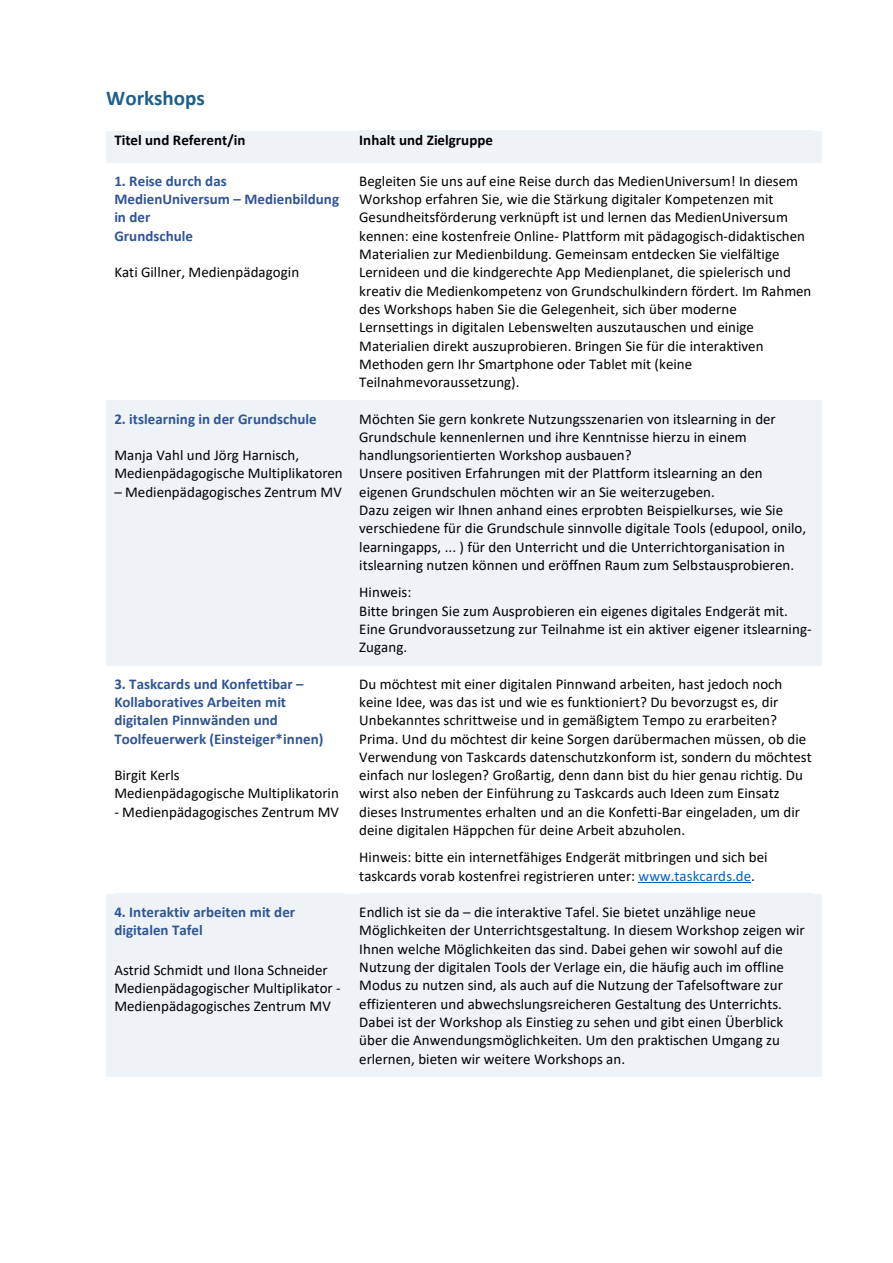
<style>
.page{position:relative;width:893px;height:1263px;background:#fff}
.page>*{position:absolute;margin:0;border:0;box-sizing:border-box;transform-origin:0 0}
.t1{font:700 21px "Calibri";color:#1d608b}
.t2{font:15px/18.3px "Calibri";color:#000}
.t3{font:700 15px/18.3px "Calibri";letter-spacing:.005em;color:#2f5496}
.t4{font:700 15px "Calibri";letter-spacing:.005em;color:#000}
.s1{color:#0563c1}
</style>
<div class="page">
<div style="left:106px;top:131px;width:245px;height:32px;background:#eef3f8"></div>
<div style="left:351px;top:131px;width:470px;height:32px;background:#eef3f8"></div>
<div style="left:106px;top:400px;width:245px;height:265px;background:#eef3f8"></div>
<div style="left:351px;top:400px;width:470px;height:265px;background:#eef3f8"></div>
<hr style="left:638px;top:882px;width:113px;height:1px;background:#0563c1">
<div style="left:106px;top:894px;width:245px;height:182px;background:#eef3f8"></div>
<div style="left:351px;top:894px;width:470px;height:182px;background:#eef3f8"></div>
<h1 class="t1" style="left:106px;top:88px;width:100px">Workshops</h1>
<p class="t4" style="left:114px;top:133px;width:133px">Titel und Referent/in</p>
<p class="t4" style="left:359px;top:133px;width:135px">Inhalt und Zielgruppe</p>
<p class="t3" style="left:114px;top:172px;width:226px">1. Reise durch das<br>MedienUniversum – Medienbildung in der<br>Grundschule</p>
<p class="t2" style="left:114px;top:264px;width:186px">Kati Gillner, Medienpädagogin</p>
<p class="t2" style="left:359px;top:172px;width:453px">Begleiten Sie uns auf eine Reise durch das MedienUniversum! In diesem Workshop erfahren Sie, wie die Stärkung digitaler Kompetenzen mit Gesundheitsförderung verknüpft ist und lernen das MedienUniversum kennen: eine kostenfreie Online- Plattform mit pädagogisch-didaktischen Materialien zur Medienbildung. Gemeinsam entdecken Sie vielfältige Lernideen und die kindgerechte App Medienplanet, die spielerisch und kreativ die Medienkompetenz von Grundschulkindern fördert. Im Rahmen des Workshops haben Sie die Gelegenheit, sich über moderne Lernsettings in digitalen Lebenswelten auszutauschen und einige Materialien direkt auszuprobieren. Bringen Sie für die interaktiven Methoden gern Ihr Smartphone oder Tablet mit (keine Teilnahmevoraussetzung).</p>
<p class="t3" style="left:114px;top:410px;width:204px">2. itslearning in der Grundschule</p>
<p class="t2" style="left:114px;top:447px;width:230px">Manja Vahl und Jörg Harnisch,<br>Medienpädagogische Multiplikatoren</p>
<p class="t2" style="left:114px;top:483px;width:229px">– Medienpädagogisches Zentrum MV</p>
<p class="t2" style="left:359px;top:410px;width:448px">Möchten Sie gern konkrete Nutzungsszenarien von itslearning in der Grundschule kennenlernen und ihre Kenntnisse hierzu in einem handlungsorientierten Workshop ausbauen?<br>Unsere positiven Erfahrungen mit der Plattform itslearning an den eigenen Grundschulen möchten wir an Sie weiterzugeben.<br>Dazu zeigen wir Ihnen anhand eines erprobten Beispielkurses, wie Sie verschiedene für die Grundschule sinnvolle digitale Tools (edupool, onilo, learningapps, ... ) für den Unterricht und die Unterrichtorganisation in itslearning nutzen können und eröffnen Raum zum Selbstausprobieren.</p>
<p class="t2" style="left:359px;top:584px;width:454px">Hinweis:<br>Bitte bringen Sie zum Ausprobieren ein eigenes digitales Endgerät mit.<br>Eine Grundvoraussetzung zur Teilnahme ist ein aktiver eigener itslearning-Zugang.</p>
<p class="t3" style="left:114px;top:675px;width:210px">3. Taskcards und Konfettibar –<br>Kollaboratives Arbeiten mit digitalen Pinnwänden und<br>Toolfeuerwerk (Einsteiger*innen)</p>
<p class="t2" style="left:114px;top:766px;width:226px">Birgit Kerls<br>Medienpädagogische Multiplikatorin</p>
<p class="t2" style="left:114px;top:803px;width:226px">- Medienpädagogisches Zentrum MV</p>
<p class="t2" style="left:359px;top:675px;width:454px">Du möchtest mit einer digitalen Pinnwand arbeiten, hast jedoch noch keine Idee, was das ist und wie es funktioniert? Du bevorzugst es, dir Unbekanntes schrittweise und in gemäßigtem Tempo zu erarbeiten?<br>Prima. Und du möchtest dir keine Sorgen darübermachen müssen, ob die Verwendung von Taskcards datenschutzkonform ist, sondern du möchtest einfach nur loslegen? Großartig, denn dann bist du hier genau richtig. Du wirst also neben der Einführung zu Taskcards auch Ideen zum Einsatz dieses Instrumentes erhalten und an die Konfetti-Bar eingeladen, um dir deine digitalen Häppchen für deine Arbeit abzuholen.</p>
<p class="t2" style="left:359px;top:849px;width:410px">Hinweis: bitte ein internetfähiges Endgerät mitbringen und sich bei taskcards vorab kostenfrei registrieren unter: <span class="s1">www.taskcards.de</span>.</p>
<p class="t3" style="left:114px;top:903px;width:182px">4. Interaktiv arbeiten mit der digitalen Tafel</p>
<p class="t2" style="left:114px;top:961px;width:228px">Astrid Schmidt und Ilona Schneider<br>Medienpädagogischer Multiplikator -<br>Medienpädagogisches Zentrum MV</p>
<p class="t2" style="left:359px;top:903px;width:447px">Endlich ist sie da – die interaktive Tafel. Sie bietet unzählige neue Möglichkeiten der Unterrichtsgestaltung. In diesem Workshop zeigen wir Ihnen welche Möglichkeiten das sind. Dabei gehen wir sowohl auf die Nutzung der digitalen Tools der Verlage ein, die häufig auch im offline Modus zu nutzen sind, als auch auf die Nutzung der Tafelsoftware zur effizienteren und abwechslungsreicheren Gestaltung des Unterrichts.<br>Dabei ist der Workshop als Einstieg zu sehen und gibt einen Überblick über die Anwendungsmöglichkeiten. Um den praktischen Umgang zu erlernen, bieten wir weitere Workshops an.</p>
</div>
